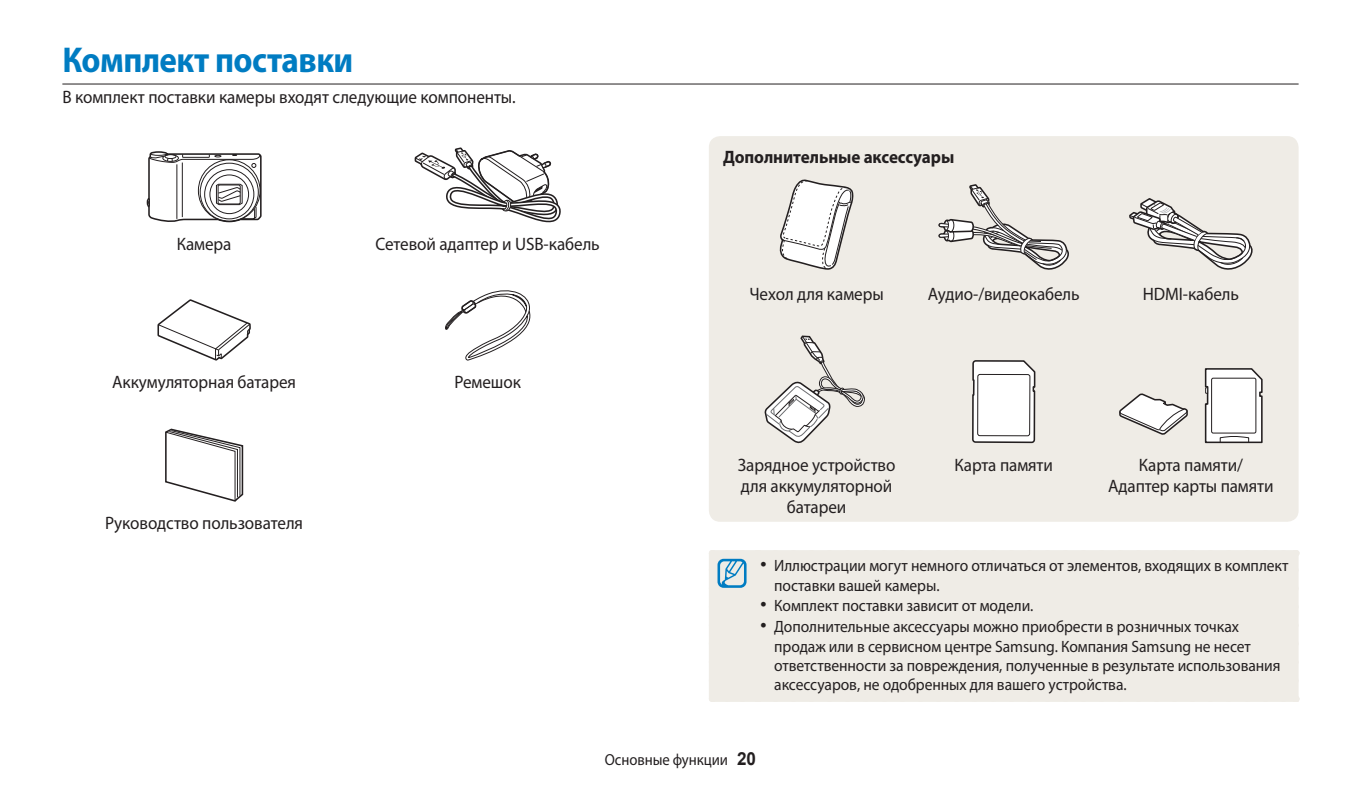
<style>
.page{position:relative;width:1361px;height:794px;background:#fff}
.page>*{position:absolute;margin:0;border:0;box-sizing:border-box;transform-origin:0 0}
.t1{font:700 36px "Myriad Pro";letter-spacing:-.015em;color:#007cc2;scale:.92 1}
.t2{font:18px/21px "Myriad Pro";letter-spacing:-.005em;color:#231f20;text-align:center;scale:.95 1}
.t3{font:700 18px "Myriad Pro";letter-spacing:-.005em;color:#231f20;scale:.95 1}
.t4{font:16.4px/19.4px "Myriad Pro";letter-spacing:-.005em;color:#231f20;scale:.95 1}
.t5{font:16px "Myriad Pro";letter-spacing:-.005em;color:#231f20;scale:.92 1}
.s1{font-family:"Arial";font-size:19px}
.s2{font-family:"Arial";font-weight:700;font-size:18px}
</style>
<div class="page">
<hr style="left:62px;top:84px;width:1236px;height:1px;background:#231f20">
<svg style="left:146px;top:151px;width:116px;height:72px"></svg>
<svg style="left:414px;top:147px;width:146px;height:76px"></svg>
<svg style="left:157px;top:299px;width:94px;height:61px"></svg>
<svg style="left:445px;top:290px;width:86px;height:71px"></svg>
<svg style="left:165px;top:428px;width:78px;height:74px"></svg>
<div style="left:709px;top:136px;width:589px;height:386px;background:#efece6;border-radius:11px"></div>
<div style="left:709px;top:550px;width:591px;height:152px;background:#efece6"></div>
<div style="left:775px;top:550px;width:511px;height:6px;background:#efece6"></div>
<svg style="left:727px;top:696px;width:22px;height:6px"></svg>
<div style="left:775px;top:696px;width:511px;height:6px;background:#efece6"></div>
<svg style="left:1292px;top:562px;width:6px;height:118px"></svg>
<svg style="left:709px;top:550px;width:40px;height:130px;background:#dee4e3"></svg>
<svg style="left:780px;top:179px;width:73px;height:91px"></svg>
<svg style="left:938px;top:184px;width:131px;height:86px"></svg>
<svg style="left:1129px;top:198px;width:124px;height:72px"></svg>
<svg style="left:764px;top:335px;width:101px;height:109px"></svg>
<svg style="left:972px;top:360px;width:63px;height:83px;background:#eae9e9"></svg>
<div style="left:977px;top:374px;width:53px;height:62px;border:1px solid #231f20;border-radius:2px"></div>
<svg style="left:1119px;top:393px;width:69px;height:42px"></svg>
<svg style="left:1204px;top:368px;width:59px;height:76px;background:#e2e2e1"></svg>
<div style="left:1211px;top:378px;width:45px;height:55px;border:1px solid #231f20;border-radius:2px"></div>
<h1 class="t1" style="left:62px;top:47px;width:318px">Комплект поставки</h1>
<p class="t2" style="left:62px;top:88px;width:479px">В комплект поставки камеры входят следующие компоненты.</p>
<p class="t2" style="left:177px;top:235px;width:59px">Камера</p>
<p class="t2" style="left:376px;top:235px;width:237px">Сетевой адаптер и USB-кабель</p>
<p class="t2" style="left:112px;top:373px;width:195px">Аккумуляторная батарея</p>
<p class="t2" style="left:454px;top:373px;width:71px">Ремешок</p>
<p class="t2" style="left:105px;top:515px;width:210px">Руководство пользователя</p>
<p class="t3" style="left:723px;top:150px;width:245px">Дополнительные аксессуары</p>
<p class="t2" style="left:749px;top:285px;width:143px">Чехол для камеры</p>
<p class="t2" style="left:928px;top:285px;width:161px">Аудио-/видеокабель</p>
<p class="t2" style="left:1143px;top:285px;width:103px">HDMI-кабель</p>
<p class="t2" style="left:738px;top:456px;width:167px">Зарядное устройство для аккумуляторной батареи</p>
<p class="t2" style="left:954px;top:456px;width:105px">Карта памяти</p>
<p class="t2" style="left:1108px;top:456px;width:176px">Карта памяти/<br>Aдаптер карты памяти</p>
<p class="t4" style="left:774px;top:557px;width:543px;text-indent:-14px"><span class="s1">•</span> Иллюстрации могут немного отличаться от элементов, входящих в комплект поставки вашей камеры.</p>
<p class="t4" style="left:760px;top:598px;width:289px"><span class="s1">•</span> Комплект поставки зависит от модели.</p>
<p class="t4" style="left:774px;top:618px;width:534px;text-indent:-14px"><span class="s1">•</span> Дополнительные аксессуары можно приобрести в розничных точках продаж или в сервисном центре Samsung. Компания Samsung не несет ответственности за повреждения, полученные в результате использования аксессуаров, не одобренных для вашего устройства.</p>
<p class="t5" style="left:605px;top:754px;width:166px">Основные функции <span class="s2">20</span></p>
</div>
